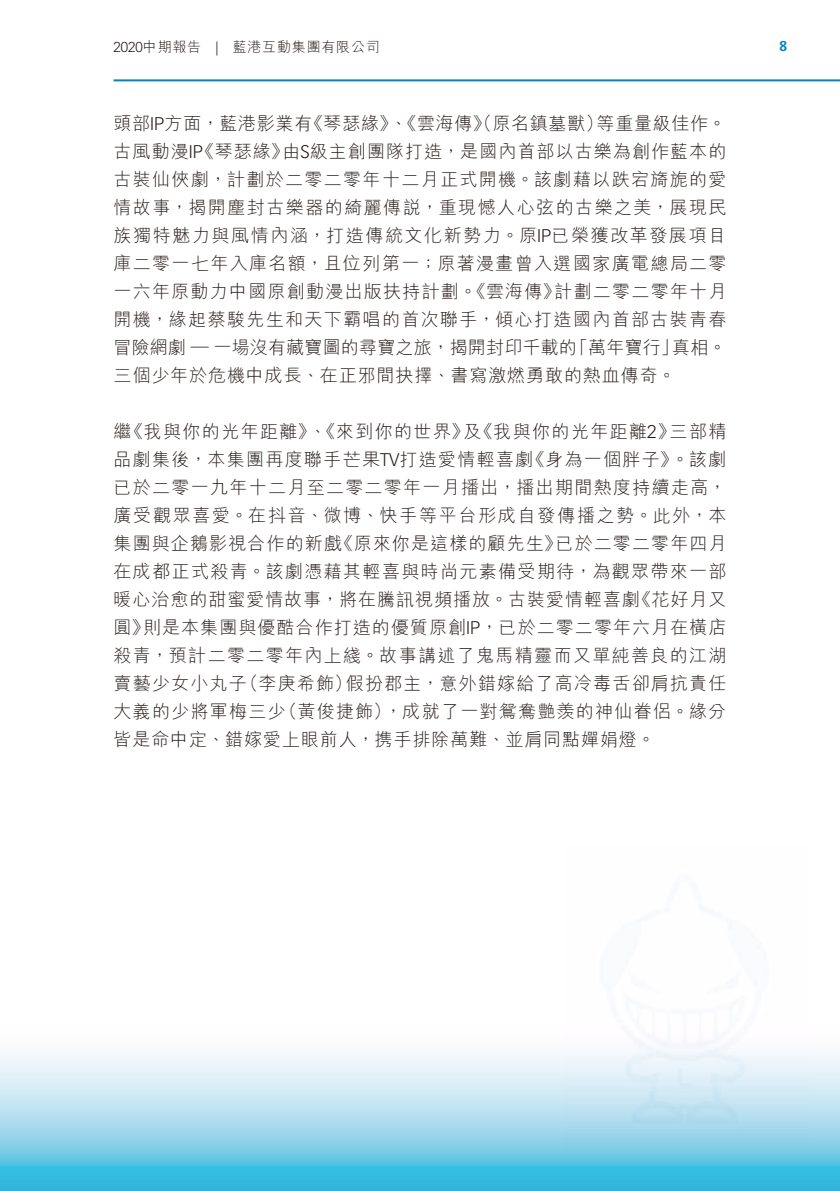
<style>
.page{position:relative;width:840px;height:1191px;background:#fff}
.page>*{position:absolute;margin:0;border:0;box-sizing:border-box;transform-origin:0 0}
.t1{font:300 18px/28px "M Hei HK";letter-spacing:.05em;color:#231916;text-align:justify}
.t2{font:300 14px "M Hei HK";letter-spacing:.055em;color:#231916}
.t3{font:700 14px "Vectora LT Std";color:#0084c2}
.s1{font-family:"Vectora LT Std"}
</style>
<div class="page">
<svg style="left:0;top:1053px;width:839px;height:138px"></svg>
<img style="left:564px;top:883px;width:244px;height:267px">
<hr style="left:113px;top:79px;width:726px;height:2px;background:#0084c2">
<p class="t2" style="left:113px;top:40px;width:268px"><span class="s1">2020</span>中期報告 <span class="s1">|</span> 藍港互動集團有限公司</p>
<p class="t3" style="left:778px;top:38px;width:10px">8</p>
<p class="t1" style="left:113px;top:109px;width:614px">頭部<span class="s1">IP</span>方面，藍港影業有《琴瑟緣》、《雲海傳》（原名鎮墓獸）等重量級佳作。古風動漫<span class="s1">IP</span>《琴瑟緣》由<span class="s1">S</span>級主創團隊打造，是國內首部以古樂為創作藍本的古裝仙俠劇，計劃於二零二零年十二月正式開機。該劇藉以跌宕旖旎的愛情故事，揭開塵封古樂器的綺麗傳說，重現憾人心弦的古樂之美，展現民族獨特魅力與風情內涵，打造傳統文化新勢力。原<span class="s1">IP</span>已榮獲改革發展項目庫二零一七年入庫名額，且位列第一；原著漫畫曾入選國家廣電總局二零一六年原動力中國原創動漫出版扶持計劃。《雲海傳》計劃二零二零年十月開機，緣起蔡駿先生和天下霸唱的首次聯手，傾心打造國內首部古裝青春冒險網劇 — 一場沒有藏寶圖的尋寶之旅，揭開封印千載的「萬年寶行」真相。三個少年於危機中成長、在正邪間抉擇、書寫激燃勇敢的熱血傳奇。</p>
<p class="t1" style="left:113px;top:417px;width:614px">繼《我與你的光年距離》、《來到你的世界》及《我與你的光年距離<span class="s1">2</span>》三部精品劇集後，本集團再度聯手芒果<span class="s1">TV</span>打造愛情輕喜劇《身為一個胖子》。該劇已於二零一九年十二月至二零二零年一月播出，播出期間熱度持續走高，廣受觀眾喜愛。在抖音、微博、快手等平台形成自發傳播之勢。此外，本集團與企鵝影視合作的新戲《原來你是這樣的顧先生》已於二零二零年四月在成都正式殺青。該劇憑藉其輕喜與時尚元素備受期待，為觀眾帶來一部暖心治愈的甜蜜愛情故事，將在騰訊視頻播放。古裝愛情輕喜劇《花好月又圓》則是本集團與優酷合作打造的優質原創<span class="s1">IP</span>，已於二零二零年六月在橫店殺青，預計二零二零年內上綫。故事講述了鬼馬精靈而又單純善良的江湖賣藝少女小丸子（李庚希飾）假扮郡主，意外錯嫁給了高冷毒舌卻肩抗責任大義的少將軍梅三少（黃俊捷飾），成就了一對鴛鴦艶羨的神仙眷侶。緣分皆是命中定、錯嫁愛上眼前人，携手排除萬難、並肩同點嬋娟燈。</p>
</div>
